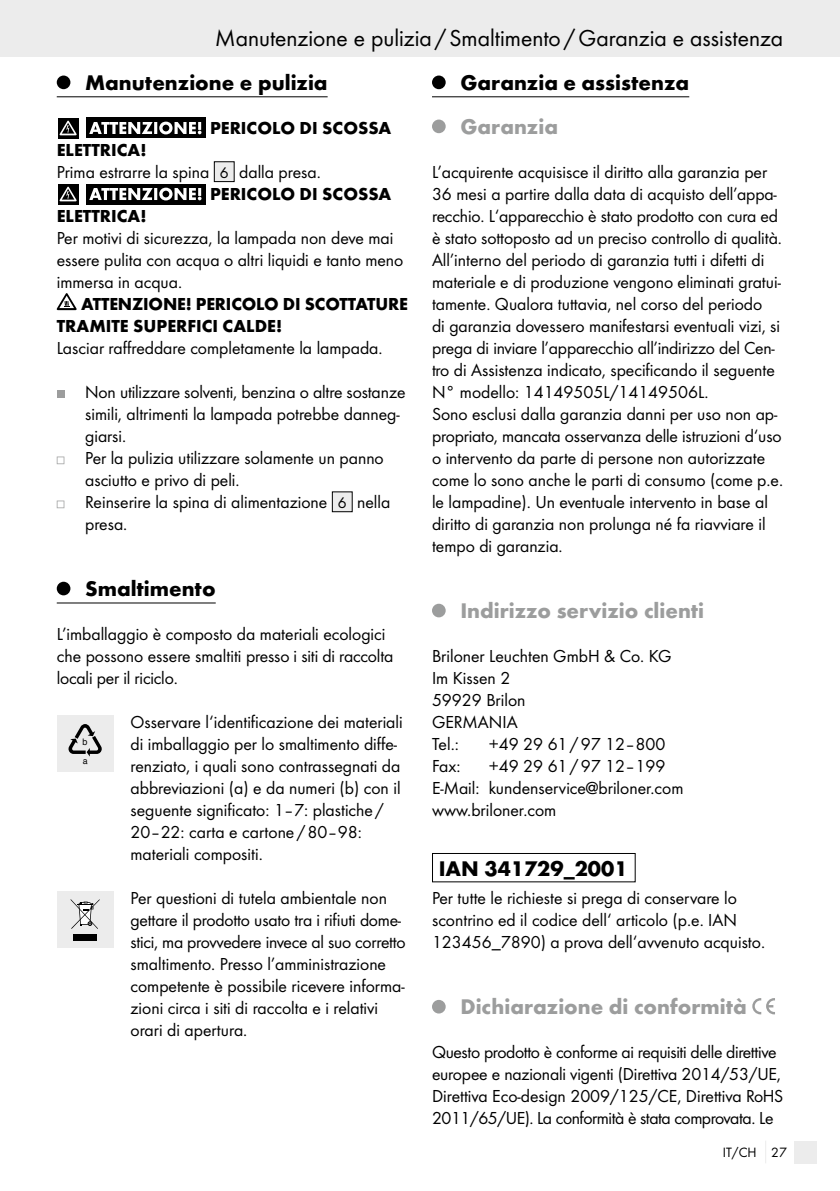
<style>
.page{position:relative;width:840px;height:1191px;background:#fff}
.page>*{position:absolute;margin:0;border:0;box-sizing:border-box;transform-origin:0 0}
.t1{font:24px "Futura Boo";color:#000}
.t2{font:700 22px "Futura";color:#000}
.t3{font:700 22px "Futura";color:#9c9d9d}
.t4{font:18px/22px "Futura Boo";color:#000}
.t5{font:18px/22px "Futura Boo";letter-spacing:-.02em;color:#000}
.t6{font:700 18px/22px "Futura";color:#000}
.t7{font:14px "Futura Boo";color:#000}
.t8{font:9px "Helvetica";color:#000}
.t9{font:8.8px "Helvetica";color:#000}
.s1{font-size:16px}
</style>
<div class="page">
<div style="left:0;top:0;width:839px;height:57px;background:#ececec"></div>
<div style="left:794px;top:1140px;width:22px;height:23px;background:#ececec"></div>
<hr style="left:57px;top:96px;width:270px;height:1px;background:#000">
<hr style="left:57px;top:602px;width:158px;height:1px;background:#000">
<div style="left:57px;top:76px;width:13px;height:13px;background:#000;border-radius:50%"></div>
<svg style="left:58px;top:118px;width:20px;height:20px"></svg>
<svg style="left:60px;top:121px;width:17px;height:14px"></svg>
<div style="left:86px;top:118px;width:119px;height:20px;background:#000"></div>
<svg style="left:89px;top:122px;width:112px;height:12px"></svg>
<div style="left:214px;top:162px;width:20px;height:20px;background:#ececec"></div>
<div style="left:214px;top:161px;width:20px;height:21px;border:1px solid #000"></div>
<svg style="left:58px;top:184px;width:20px;height:20px"></svg>
<svg style="left:60px;top:187px;width:17px;height:14px"></svg>
<div style="left:86px;top:184px;width:119px;height:20px;background:#000"></div>
<svg style="left:89px;top:188px;width:112px;height:12px"></svg>
<svg style="left:57px;top:293px;width:20px;height:17px"></svg>
<div style="left:57px;top:390px;width:7px;height:8px;background:#9c9d9d"></div>
<svg style="left:57px;top:456px;width:7px;height:8px"></svg>
<svg style="left:57px;top:500px;width:7px;height:8px"></svg>
<div style="left:332px;top:492px;width:20px;height:20px;background:#ececec"></div>
<div style="left:331px;top:491px;width:21px;height:21px;border:1px solid #000"></div>
<div style="left:57px;top:582px;width:13px;height:13px;background:#000;border-radius:50%"></div>
<div style="left:57px;top:715px;width:56px;height:57px;background:#ececec"></div>
<svg style="left:68px;top:724px;width:34px;height:32px"></svg>
<div style="left:57px;top:891px;width:56px;height:57px;background:#ececec"></div>
<div style="left:73px;top:935px;width:24px;height:6px;background:#000"></div>
<svg style="left:71px;top:899px;width:28px;height:30px"></svg>
<hr style="left:432px;top:96px;width:257px;height:1px;background:#000">
<div style="left:432px;top:76px;width:13px;height:13px;background:#000;border-radius:50%"></div>
<div style="left:432px;top:120px;width:13px;height:13px;background:#9c9d9d;border-radius:50%"></div>
<div style="left:432px;top:604px;width:13px;height:13px;background:#9c9d9d;border-radius:50%"></div>
<div style="left:432px;top:853px;width:203px;height:29px;border:1px solid #000"></div>
<div style="left:432px;top:1000px;width:13px;height:13px;background:#9c9d9d;border-radius:50%"></div>
<svg style="left:752px;top:998px;width:22px;height:16px"></svg>
<h1 class="t1" style="left:215px;top:24px;width:569px">Manutenzione e pulizia/Smaltimento/Garanzia e assistenza</h1>
<p class="t2" style="left:85px;top:69px;width:244px">Manutenzione e pulizia</p>
<p class="t6" style="left:210px;top:117px;width:182px">PERICOLO DI SCOSSA</p>
<p class="t6" style="left:57px;top:139px;width:91px">ELETTRICA!</p>
<p class="t4" style="left:57px;top:161px;width:265px">Prima estrarre la spina <span class="s1">6</span> dalla presa.</p>
<p class="t6" style="left:210px;top:183px;width:182px">PERICOLO DI SCOSSA</p>
<p class="t6" style="left:57px;top:205px;width:91px">ELETTRICA!</p>
<p class="t4" style="left:57px;top:227px;width:348px">Per motivi di sicurezza, la lampada non deve mai essere pulita con acqua o altri liquidi e tanto meno immersa in acqua.</p>
<p class="t6" style="left:57px;top:293px;width:352px;text-indent:24px">ATTENZIONE! PERICOLO DI SCOTTATURE<br>TRAMITE SUPERFICI CALDE!</p>
<p class="t4" style="left:57px;top:337px;width:327px">Lasciar raffreddare completamente la lampada.</p>
<p class="t4" style="left:85px;top:381px;width:321px">Non utilizzare solventi, benzina o altre sostanze simili, altrimenti la lampada potrebbe danneg&shy;giarsi.<br>Per la pulizia utilizzare solamente un panno asciutto e privo di peli.<br>Reinserire la spina di alimentazione <span class="s1">6</span> nella presa.</p>
<p class="t2" style="left:460px;top:69px;width:230px">Garanzia e assistenza</p>
<p class="t3" style="left:460px;top:113px;width:99px">Garanzia</p>
<p class="t4" style="left:432px;top:161px;width:352px">L’acquirente acquisisce il diritto alla garanzia per 36 mesi a partire dalla data di acquisto dell’appa&shy;recchio. L‘apparecchio è stato prodotto con cura ed è stato sottoposto ad un preciso controllo di qualità.<br>All’interno del periodo di garanzia tutti i difetti di materiale e di produzione vengono eliminati gratui&shy;tamente. Qualora tuttavia, nel corso del periodo<br>di garanzia dovessero manifestarsi eventuali vizi, si prega di inviare l’apparecchio all’indirizzo del Cen&shy;tro di Assistenza indicato, specificando il seguente N° modello: 14149505L/14149506L.<br>Sono esclusi dalla garanzia danni per uso non ap&shy;propriato, mancata osservanza delle istruzioni d‘uso o intervento da parte di persone non autorizzate come lo sono anche le parti di consumo (come p.e. le lampadine). Un eventuale intervento in base al diritto di garanzia non prolunga né fa riavviare il tempo di garanzia.</p>
<p class="t2" style="left:85px;top:575px;width:132px">Smaltimento</p>
<p class="t4" style="left:57px;top:623px;width:338px">L’imballaggio è composto da materiali ecologici che possono essere smaltiti presso i siti di raccolta locali per il riciclo.</p>
<p class="t8" style="left:83px;top:735px;width:7px">b</p>
<p class="t9" style="left:83px;top:753px;width:6px">a</p>
<p class="t4" style="left:130px;top:711px;width:273px">Osservare l‘identificazione dei materiali di imballaggio per lo smaltimento diffe&shy;renziato, i quali sono contrassegnati da abbreviazioni (a) e da numeri (b) con il seguente significato: 1–7: plastiche / 20–22: carta e cartone /80–98: materiali compositi.</p>
<p class="t4" style="left:130px;top:887px;width:276px">Per questioni di tutela ambientale non gettare il prodotto usato tra i rifiuti dome&shy;stici, ma provvedere invece al suo corretto smaltimento. Presso l’amministrazione competente è possibile ricevere informa&shy;zioni circa i siti di raccolta e i relativi orari di apertura.</p>
<p class="t3" style="left:460px;top:597px;width:245px">Indirizzo servizio clienti</p>
<p class="t4" style="left:432px;top:645px;width:241px">Briloner Leuchten GmbH &amp; Co. KG<br>Im Kissen 2<br>59929 Brilon<br>GERMANIA<br>Tel.:</p>
<p class="t4" style="left:488px;top:733px;width:178px">+49 29 61/97 12–800</p>
<p class="t4" style="left:432px;top:755px;width:253px;text-indent:57px">+49 29 61/97 12–199<br>E-Mail: kundenservice@briloner.com www.briloner.com</p>
<p class="t4" style="left:432px;top:755px;width:30px">Fax:</p>
<p class="t2" style="left:438px;top:854px;width:190px">IAN 341729_2001</p>
<p class="t4" style="left:432px;top:887px;width:334px">Per tutte le richieste si prega di conservare lo scontrino ed il codice dell‘ articolo (p.e. IAN<br>123456_7890) a prova dell‘avvenuto acquisto.</p>
<p class="t3" style="left:460px;top:993px;width:288px">Dichiarazione di conformità</p>
<p class="t5" style="left:432px;top:1041px;width:352px">Questo prodotto è conforme ai requisiti delle direttive europee e nazionali vigenti (Direttiva 2014/53/UE, Direttiva Eco-design 2009/125/CE, Direttiva RoHS 2011/65/UE). La conformità è stata comprovata. Le</p>
<p class="t7" style="left:722px;top:1144px;width:65px">IT/CH 27</p>
</div>
